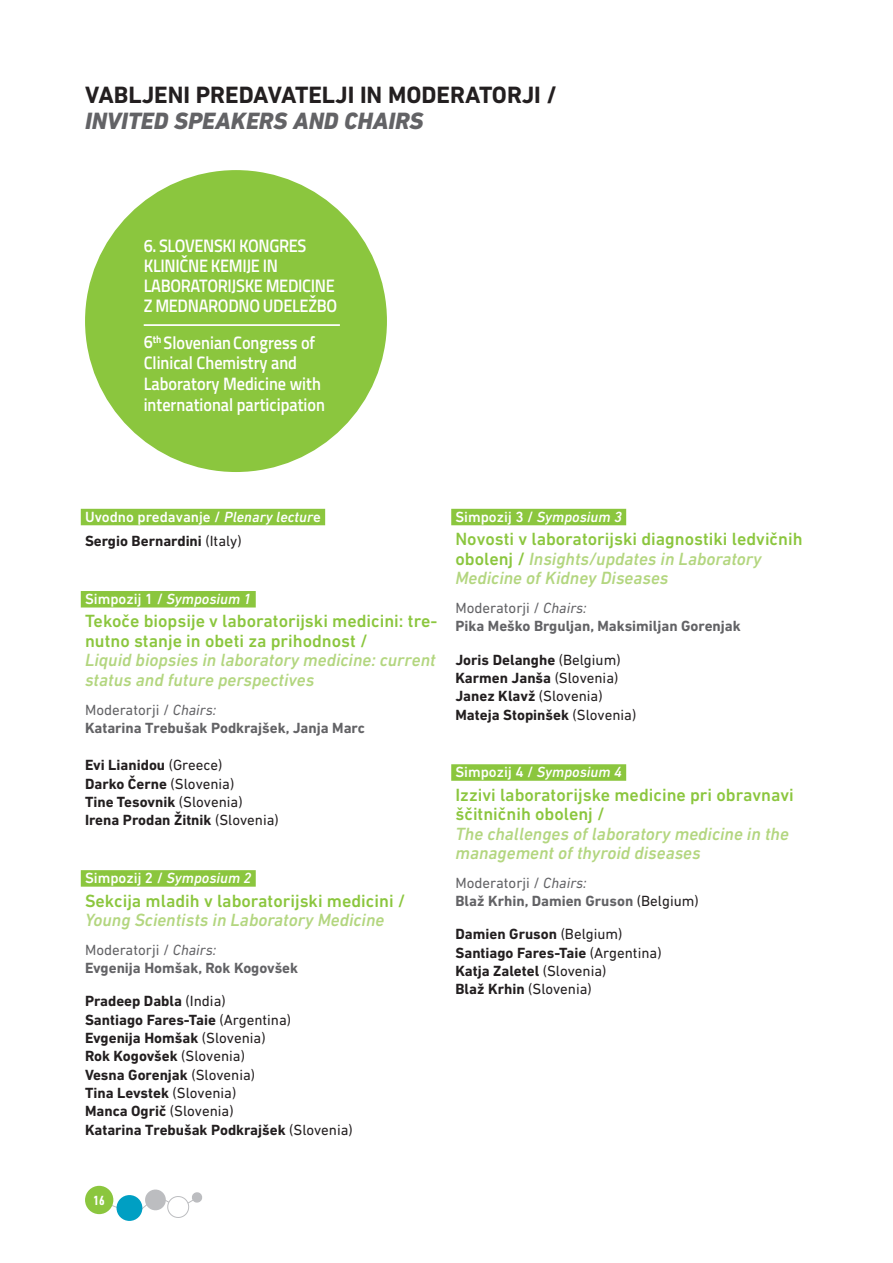
<style>
.page{position:relative;width:893px;height:1263px;background:#fff}
.page>*{position:absolute;margin:0;border:0;box-sizing:border-box;transform-origin:0 0}
._01_Naslov{font:700 24px/26px "DIN Next LT Pro";color:#231f20}
.t1{font:600 18.15px/20.1px "Titillium Web";letter-spacing:-.02em;color:#fff;scale:.9 1}
._05_Predavanje_Zelen{font:italic 500 18px/19.5px "DIN Next LT Pro";color:#b3d67f}
._05_Predavanje_Zelen-2{font:500 18px/19.5px "DIN Next LT Pro";color:#8bc63e}
.t2{font:600 18px/20.5px "Titillium Web";color:#fff;scale:.9 1}
._05_Predavatelj{font:700 15px "DIN Next LT Pro";color:#231f20}
._05_Moderator{font:700 15px "DIN Next LT Pro";color:#636366}
._05_Nadnaslov_Simpoz{font:500 15px "DIN Next LT Pro";color:#fff}
._05_Moderator_Naslov{font:15px "DIN Next LT Pro";color:#636366}
._05_Predavatelj-2{font:15px "DIN Next LT Pro";color:#231f20}
.t3{font:700 condensed 13.5px "DIN Next LT Pro";color:#fff}
.s1{font-weight:800;font-style:italic;color:#636366}
.s2{font-style:italic}
.s3{font-weight:400}
.s4{font-style:italic;color:#b3d67f}
.s5{font-style:normal;color:#8bc63e}
.s6{font-weight:400;color:#231f20}
.s7{font-weight:700}
</style>
<div class="page">
<svg style="left:140px;top:1189px;width:62px;height:29px"></svg>
<svg style="left:110px;top:1204px;width:7px;height:5px"></svg>
<div style="left:117px;top:1195px;width:25px;height:26px;background:#009fc3;border-radius:50%"></div>
<div style="left:85px;top:1186px;width:28px;height:28px;background:#8bc63e;border-radius:50%"></div>
<div style="left:81px;top:509px;width:244px;height:16px;background:#8bc63e"></div>
<div style="left:81px;top:591px;width:175px;height:16px;background:#8bc63e"></div>
<div style="left:81px;top:870px;width:175px;height:17px;background:#8bc63e"></div>
<div style="left:451px;top:509px;width:175px;height:16px;background:#8bc63e"></div>
<div style="left:451px;top:764px;width:175px;height:17px;background:#8bc63e"></div>
<div style="left:85px;top:170px;width:302px;height:302px;background:#8bc63e;border-radius:50%"></div>
<hr style="left:144px;top:324px;width:196px;height:2px;background:#fff">
<p class="_01_Naslov" style="left:85px;top:82px;width:474px">VABLJENI PREDAVATELJI IN MODERATORJI /<br><span class="s1">INVITED SPEAKERS AND CHAIRS</span></p>
<p class="t1" style="left:144px;top:235px;width:216px">6. SLOVENSKI KONGRES<br>KLINIČNE KEMIJE IN<br>LABORATORIJSKE MEDICINE<br>Z MEDNARODNO UDELEŽBO</p>
<p class="t2" style="left:144px;top:331px;width:203px">6<sup>th</sup> SlovenianCongress of<br>Clinical Chemistry and<br>Laboratory Medicine with international participation</p>
<p class="_05_Nadnaslov_Simpoz" style="left:85px;top:508px;width:237px">Uvodno predavanje / <span class="s2">Plenary lectur</span>e</p>
<p class="_05_Predavatelj" style="left:85px;top:532px;width:158px">Sergio Bernardini <span class="s3">(Italy)</span></p>
<p class="_05_Nadnaslov_Simpoz" style="left:85px;top:590px;width:168px">Simpozij 1 / <span class="s2">Symposium 1</span></p>
<p class="_05_Predavanje_Zelen-2" style="left:85px;top:611px;width:354px">Tekoče biopsije v laboratorijski medicini: tre&shy;nutno stanje in obeti za prihodnost /<br><span class="s4">Liquid biopsies in laboratory medicine: current status and future perspectives</span></p>
<p class="_05_Moderator_Naslov" style="left:85px;top:701px;width:133px">Moderatorji / <span class="s2">Chairs:</span></p>
<p class="_05_Moderator" style="left:85px;top:719px;width:281px">Katarina Trebušak Podkrajšek, Janja Marc</p>
<p class="_05_Predavatelj" style="left:85px;top:756px;width:139px">Evi Lianidou <span class="s3">(Greece)</span></p>
<p class="_05_Predavatelj" style="left:85px;top:775px;width:151px">Darko Černe <span class="s3">(Slovenia)</span></p>
<p class="_05_Predavatelj" style="left:85px;top:793px;width:159px">Tine Tesovnik <span class="s3">(Slovenia)</span></p>
<p class="_05_Predavatelj" style="left:85px;top:811px;width:195px">Irena Prodan Žitnik <span class="s3">(Slovenia)</span></p>
<p class="_05_Nadnaslov_Simpoz" style="left:85px;top:869px;width:168px">Simpozij 2 / <span class="s2">Symposium 2</span></p>
<p class="_05_Predavanje_Zelen-2" style="left:85px;top:891px;width:322px">Sekcija mladih v laboratorijski medicini /<br><span class="s4">Young Scientists in Laboratory Medicine</span></p>
<p class="_05_Moderator_Naslov" style="left:85px;top:941px;width:133px">Moderatorji / <span class="s2">Chairs:</span></p>
<p class="_05_Moderator" style="left:85px;top:959px;width:215px">Evgenija Homšak, Rok Kogovšek</p>
<p class="_05_Predavatelj" style="left:85px;top:992px;width:142px">Pradeep Dabla <span class="s3">(India)</span></p>
<p class="_05_Predavatelj" style="left:85px;top:1011px;width:208px">Santiago Fares-Taie <span class="s3">(Argentina)</span></p>
<p class="_05_Predavatelj" style="left:85px;top:1029px;width:182px">Evgenija Homšak <span class="s3">(Slovenia)</span></p>
<p class="_05_Predavatelj" style="left:85px;top:1047px;width:161px">Rok Kogovšek <span class="s3">(Slovenia)</span></p>
<p class="_05_Predavatelj" style="left:85px;top:1066px;width:172px">Vesna Gorenjak <span class="s3">(Slovenia)</span></p>
<p class="_05_Predavatelj" style="left:85px;top:1084px;width:153px">Tina Levstek <span class="s3">(Slovenia)</span></p>
<p class="_05_Predavatelj" style="left:85px;top:1102px;width:150px">Manca Ogrič <span class="s3">(Slovenia)</span></p>
<p class="_05_Predavatelj" style="left:85px;top:1121px;width:269px">Katarina Trebušak Podkrajšek <span class="s3">(Slovenia)</span></p>
<p class="_05_Nadnaslov_Simpoz" style="left:455px;top:508px;width:168px">Simpozij 3 / <span class="s2">Symposium 3</span></p>
<p class="_05_Predavanje_Zelen" style="left:455px;top:529px;width:349px"><span class="s5">Novosti v laboratorijski diagnostiki ledvičnih obolenj /</span> Insights/updates in Laboratory<br>Medicine of Kidney Diseases</p>
<p class="_05_Moderator_Naslov" style="left:455px;top:599px;width:133px">Moderatorji / <span class="s2">Chairs:</span></p>
<p class="_05_Moderator" style="left:455px;top:617px;width:287px">Pika Meško Brguljan, Maksimiljan Gorenjak</p>
<p class="_05_Predavatelj" style="left:455px;top:651px;width:167px">Joris Delanghe <span class="s3">(Belgium)</span></p>
<p class="_05_Predavatelj" style="left:455px;top:669px;width:164px">Karmen Janša <span class="s3">(Slovenia)</span></p>
<p class="_05_Predavatelj" style="left:455px;top:687px;width:149px">Janez Klavž <span class="s3">(Slovenia)</span></p>
<p class="_05_Predavatelj" style="left:455px;top:706px;width:182px">Mateja Stopinšek <span class="s3">(Slovenia)</span></p>
<p class="_05_Nadnaslov_Simpoz" style="left:455px;top:763px;width:168px">Simpozij 4 / <span class="s2">Symposium 4</span></p>
<p class="_05_Predavanje_Zelen" style="left:455px;top:785px;width:340px"><span class="s5">Izzivi laboratorijske medicine pri obravnavi ščitničnih obolenj /<br></span>The challenges of laboratory medicine in the management of thyroid diseases</p>
<p class="_05_Moderator_Naslov" style="left:455px;top:874px;width:133px">Moderatorji / <span class="s2">Chairs:</span></p>
<p class="_05_Moderator" style="left:455px;top:892px;width:245px">Blaž Krhin, Damien Gruson <span class="s6">(Belgium)</span></p>
<p class="_05_Predavatelj" style="left:455px;top:925px;width:169px">Damien Gruson <span class="s3">(Belgium)</span></p>
<p class="_05_Predavatelj" style="left:455px;top:944px;width:208px">Santiago Fares-Taie <span class="s3">(Argentina)</span></p>
<p class="_05_Predavatelj" style="left:455px;top:962px;width:153px">Katja Zaletel <span class="s3">(Slovenia)</span></p>
<p class="_05_Predavatelj-2" style="left:455px;top:981px;width:138px"><span class="s7">Blaž Krhin</span> (Slovenia)</p>
<p class="t3" style="left:94px;top:1193px;width:13px">16</p>
</div>
